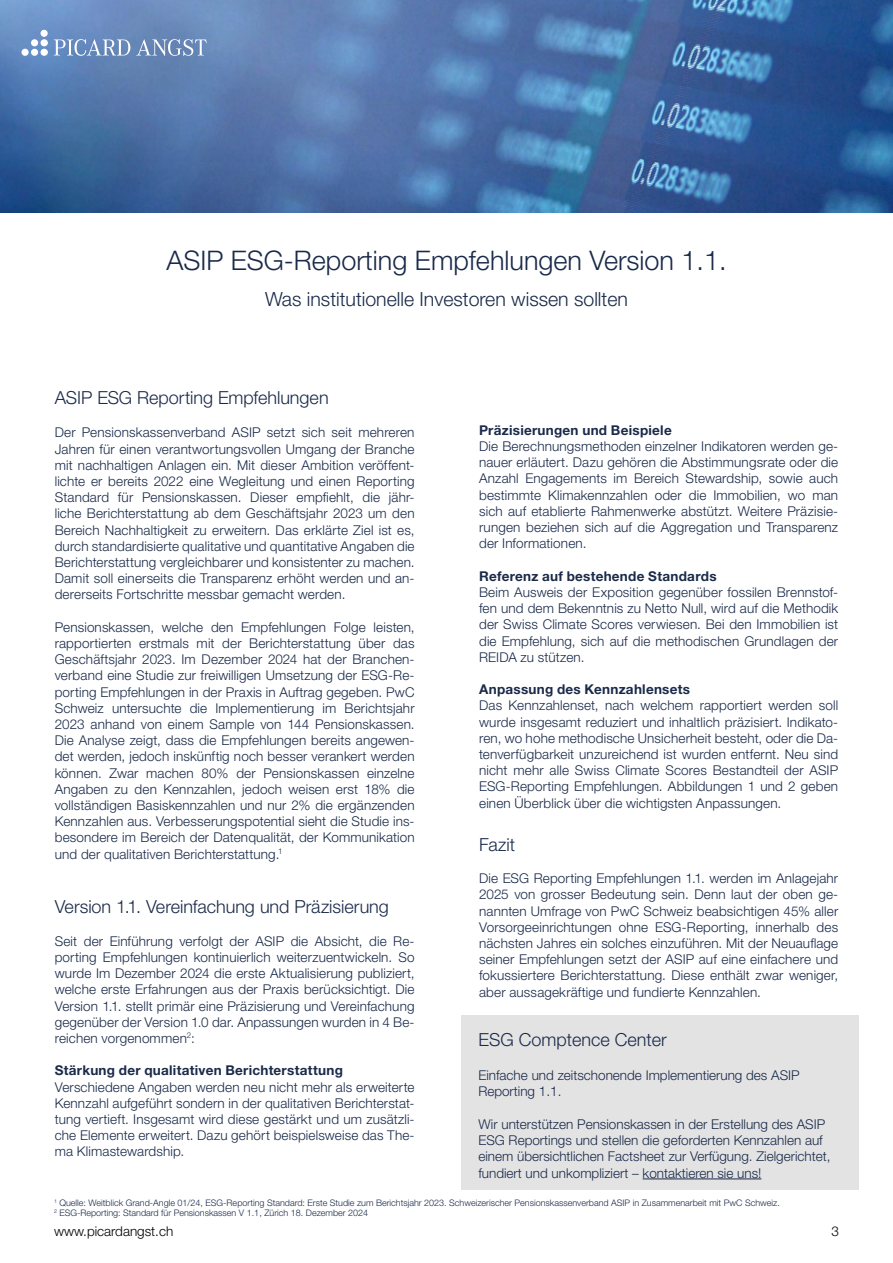
<style>
.page{position:relative;width:893px;height:1263px;background:#fff}
.page>*{position:absolute;margin:0;border:0;box-sizing:border-box;transform-origin:0 0}
.t1{font:300 27px "Helvetica Neue LT Std";color:#1a2a49}
.t2{font:300 19.5px "Helvetica Neue LT Std";color:#1a2a49}
.t3{font:300 18px "Helvetica Neue LT Std";color:#1a2a49}
.t4{font:300 13.5px/16.2px "Helvetica Neue LT Std";letter-spacing:.005em;color:#1a2a49;text-align:justify}
.t5{font:700 13.5px "Helvetica Neue LT Std";letter-spacing:.02em;color:#1a2a49}
.t6{font:300 13.5px "Helvetica Neue LT Std";color:#000}
.t7{font:300 9px/10.8px "Helvetica Neue LT Std";color:#1a2a49}
</style>
<div class="page">
<div style="left:461px;top:1015px;width:398px;height:174px;background:#e3e3e4"></div>
<hr style="left:643px;top:1178px;width:118px;height:1px;background:#1a2a49">
<img style="left:0;top:0;width:893px;height:213px">
<svg style="left:22px;top:30px;width:185px;height:26px"></svg>
<h1 class="t1" style="left:166px;top:244px;width:562px">ASIP ESG-Reporting Empfehlungen Version 1.1.</h1>
<h2 class="t2" style="left:265px;top:287px;width:364px">Was institutionelle Investoren wissen sollten</h2>
<h3 class="t3" style="left:55px;top:387px;width:275px">ASIP ESG Reporting Empfehlungen</h3>
<p class="t4" style="left:55px;top:424px;width:361px">Der Pensionskassenverband ASIP setzt sich seit mehreren Jahren für einen verantwortungsvollen Umgang der Branche mit nachhaltigen Anlagen ein. Mit dieser Ambition veröffent&shy;lichte er bereits 2022 eine Wegleitung und einen Reporting Standard für Pensionskassen. Dieser empfiehlt, die jähr&shy;liche Berichterstattung ab dem Geschäftsjahr 2023 um den Bereich Nachhaltigkeit zu erweitern. Das erklärte Ziel ist es, durch standardisierte qualitative und quantitative Angaben die Berichterstattung vergleichbarer und konsistenter zu machen.<br>Damit soll einerseits die Transparenz erhöht werden und an&shy;dererseits Fortschritte messbar gemacht werden.</p>
<p class="t4" style="left:55px;top:618px;width:361px">Pensionskassen, welche den Empfehlungen Folge leisten, rapportierten erstmals mit der Berichterstattung über das Geschäftsjahr 2023. Im Dezember 2024 hat der Branchen&shy;verband eine Studie zur freiwilligen Umsetzung der ESG-Re&shy;porting Empfehlungen in der Praxis in Auftrag gegeben. PwC Schweiz untersuchte die Implementierung im Berichtsjahr 2023 anhand von einem Sample von 144 Pensionskassen.<br>Die Analyse zeigt, dass die Empfehlungen bereits angewen&shy;det werden, jedoch inskünftig noch besser verankert werden können. Zwar machen 80% der Pensionskassen einzelne Angaben zu den Kennzahlen, jedoch weisen erst 18% die vollständigen Basiskennzahlen und nur 2% die ergänzenden Kennzahlen aus. Verbesserungspotential sieht die Studie ins&shy;besondere im Bereich der Datenqualität, der Kommunikation und der qualitativen Berichterstattung.<sup>1</sup></p>
<h3 class="t3" style="left:55px;top:895px;width:336px">Version 1.1. Vereinfachung und Präzisierung</h3>
<p class="t4" style="left:55px;top:932px;width:361px">Seit der Einführung verfolgt der ASIP die Absicht, die Re&shy;porting Empfehlungen kontinuierlich weiterzuentwickeln. So wurde Im Dezember 2024 die erste Aktualisierung publiziert, welche erste Erfahrungen aus der Praxis berücksichtigt. Die Version 1.1. stellt primär eine Präzisierung und Vereinfachung gegenüber der Version 1.0 dar. Anpassungen wurden in 4 Be&shy;reichen vorgenommen<sup>2</sup>:</p>
<p class="t5" style="left:55px;top:1062px;width:290px">Stärkung der qualitativen Berichterstattung</p>
<p class="t4" style="left:55px;top:1078px;width:361px">Verschiedene Angaben werden neu nicht mehr als erweiterte Kennzahl aufgeführt sondern in der qualitativen Berichterstat&shy;tung vertieft. Insgesamt wird diese gestärkt und um zusätzli&shy;che Elemente erweitert. Dazu gehört beispielsweise das The&shy;ma Klimastewardship.</p>
<p class="t5" style="left:479px;top:422px;width:194px">Präzisierungen und Beispiele</p>
<p class="t4" style="left:479px;top:438px;width:361px">Die Berechnungsmethoden einzelner Indikatoren werden ge&shy;nauer erläutert. Dazu gehören die Abstimmungsrate oder die Anzahl Engagements im Bereich Stewardship, sowie auch bestimmte Klimakennzahlen oder die Immobilien, wo man sich auf etablierte Rahmenwerke abstützt. Weitere Präzisie&shy;rungen beziehen sich auf die Aggregation und Transparenz der Informationen.</p>
<p class="t5" style="left:479px;top:567px;width:239px">Referenz auf bestehende Standards</p>
<p class="t4" style="left:479px;top:584px;width:361px">Beim Ausweis der Exposition gegenüber fossilen Brennstof&shy;fen und dem Bekenntnis zu Netto Null, wird auf die Methodik der Swiss Climate Scores verwiesen. Bei den Immobilien ist die Empfehlung, sich auf die methodischen Grundlagen der REIDA zu stützen.</p>
<p class="t5" style="left:479px;top:681px;width:212px">Anpassung des Kennzahlensets</p>
<p class="t4" style="left:479px;top:697px;width:361px">Das Kennzahlenset, nach welchem rapportiert werden soll wurde insgesamt reduziert und inhaltlich präzisiert. Indikato&shy;ren, wo hohe methodische Unsicherheit besteht, oder die Da&shy;tenverfügbarkeit unzureichend ist wurden entfernt. Neu sind nicht mehr alle Swiss Climate Scores Bestandteil der ASIP ESG-Reporting Empfehlungen. Abbildungen 1 und 2 geben einen Überblick über die wichtigsten Anpassungen.</p>
<h3 class="t3" style="left:479px;top:833px;width:37px">Fazit</h3>
<p class="t4" style="left:479px;top:870px;width:361px">Die ESG Reporting Empfehlungen 1.1. werden im Anlagejahr 2025 von grosser Bedeutung sein. Denn laut der oben ge&shy;nannten Umfrage von PwC Schweiz beabsichtigen 45% aller Vorsorgeeinrichtungen ohne ESG-Reporting, innerhalb des nächsten Jahres ein solches einzuführen. Mit der Neuauflage seiner Empfehlungen setzt der ASIP auf eine einfachere und fokussiertere Berichterstattung. Diese enthält zwar weniger, aber aussagekräftige und fundierte Kennzahlen.</p>
<h3 class="t3" style="left:478px;top:1029px;width:190px">ESG Comptence Center</h3>
<p class="t4" style="left:478px;top:1066px;width:323px">Einfache und zeitschonende Implementierung des ASIP<br>Reporting 1.1.</p>
<p class="t4" style="left:478px;top:1116px;width:354px;text-align:left">Wir unterstützen Pensionskassen in der Erstellung des ASIP ESG Reportings und stellen die geforderten Kennzahlen auf einem übersichtlichen Factsheet zur Verfügung. Zielgerichtet, fundiert und unkompliziert – kontaktieren sie uns!</p>
<p class="t7" style="left:54px;top:1197px;width:727px"><sup>1</sup> Quelle: Weitblick Grand-Angle 01/24, ESG-Reporting Standard: Erste Studie zum Berichtsjahr 2023. Schweizerischer Pensionskassenverband ASIP in Zusammenarbeit mit PwC Schweiz.<br><sup>2</sup> ESG-Reporting: Standard für Pensionskassen V 1.1, Zürich 18. Dezember 2024</p>
<p class="t6" style="left:54px;top:1223px;width:121px">www.picardangst.ch</p>
<p class="t6" style="left:831px;top:1223px;width:9px">3</p>
</div>
